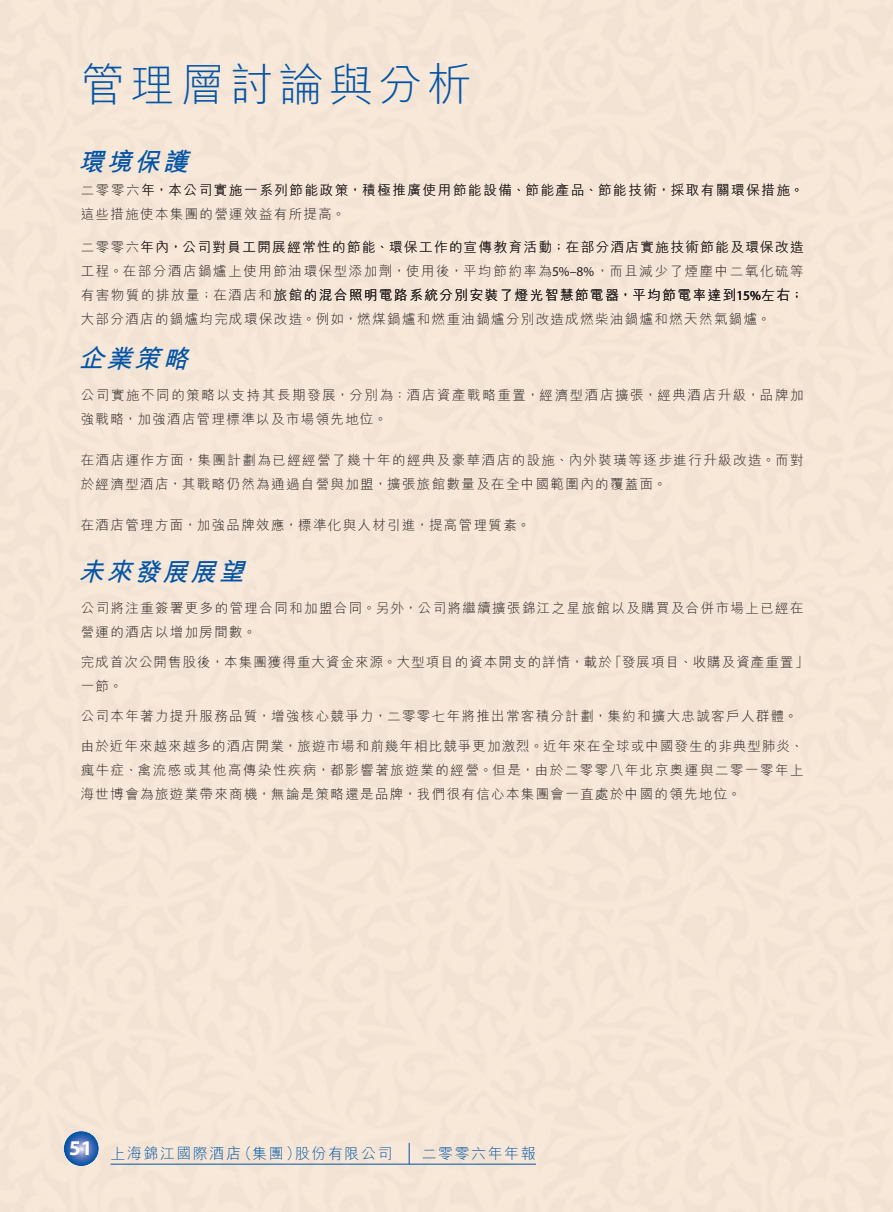
<style>
.page{position:relative;width:893px;height:1212px;background:#fff}
.page>*{position:absolute;margin:0;border:0;box-sizing:border-box;transform-origin:0 0}
.t1{font:45px "M Hei HK Light E Ten B5 H";letter-spacing:.1em;color:#0154a6}
.t2{font:italic 25.5px "M Hei HK Bold E Ten B5 H";color:#0154a6}
.t3{font:15px "M Hei HK Light E Ten B5 H";letter-spacing:.1em;color:#0154a6}
.t4{font:13.5px/24px "M Hei HK Light E Ten B5 H";letter-spacing:.1em;color:#231f20;text-align:justify}
.t5{font:13.5px/24px "M Hei HK Light E Ten B5 H";letter-spacing:.12em;color:#231f20}
.t6{font:13.5px/24px "M Hei HK Light E Ten B5 H";letter-spacing:.08em;color:#231f20}
.s1{font-family:"Myriad Pro"}
</style>
<div class="page">
<svg style="left:409px;top:1143px;width:1px;height:21px"></svg>
<hr style="left:111px;top:1164px;width:425px;height:1px;background:#0154a6">
<svg style="left:64px;top:1131px;width:35px;height:35px"></svg>
<h1 class="t1" style="left:81px;top:67px;width:393px">管理層討論與分析</h1>
<h2 class="t2" style="left:78px;top:152px;width:118px">環境保護</h2>
<p class="t5" style="left:81px;top:180px;width:724px">二零零六年，本公司實施一系列節能政策，積極推廣使用節能設備、節能產品、節能技術，採取有關環保措施。這些措施使本集團的營運效益有所提高。</p>
<p class="t4" style="left:81px;top:237px;width:724px">二零零六年內，公司對員工開展經常性的節能、環保工作的宣傳教育活動；在部分酒店實施技術節能及環保改造工程。在部分酒店鍋爐上使用節油環保型添加劑，使用後，平均節約率為<span class="s1">5%–8%</span>，而且減少了煙塵中二氧化硫等有害物質的排放量；在酒店和旅館的混合照明電路系統分別安裝了燈光智慧節電器，平均節電率達到<span class="s1">15%</span>左右；大部分酒店的鍋爐均完成環保改造。例如，燃煤鍋爐和燃重油鍋爐分別改造成燃柴油鍋爐和燃天然氣鍋爐。</p>
<h2 class="t2" style="left:78px;top:349px;width:118px">企業策略</h2>
<p class="t5" style="left:81px;top:384px;width:724px">公司實施不同的策略以支持其長期發展，分別為：酒店資產戰略重置，經濟型酒店擴張，經典酒店升級，品牌加強戰略，加強酒店管理標準以及市場領先地位。</p>
<p class="t4" style="left:81px;top:450px;width:724px">在酒店運作方面，集團計劃為已經經營了幾十年的經典及豪華酒店的設施、內外裝璜等逐步進行升級改造。而對於經濟型酒店，其戰略仍然為通過自營與加盟，擴張旅館數量及在全中國範圍內的覆蓋面。</p>
<p class="t4" style="left:81px;top:515px;width:451px">在酒店管理方面，加強品牌效應，標準化與人材引進，提高管理質素。</p>
<h2 class="t2" style="left:78px;top:562px;width:174px">未來發展展望</h2>
<p class="t4" style="left:81px;top:598px;width:724px">公司將注重簽署更多的管理合同和加盟合同。另外，公司將繼續擴張錦江之星旅館以及購買及合併市場上已經在營運的酒店以增加房間數。</p>
<p class="t6" style="left:81px;top:652px;width:729px">完成首次公開售股後，本集團獲得重大資金來源。大型項目的資本開支的詳情，載於「發展項目、收購及資產重置」一節。</p>
<p class="t4" style="left:81px;top:706px;width:718px">公司本年著力提升服務品質，增強核心競爭力，二零零七年將推出常客積分計劃，集約和擴大忠誠客戶人群體。</p>
<p class="t4" style="left:81px;top:736px;width:724px">由於近年來越來越多的酒店開業，旅遊市場和前幾年相比競爭更加激烈。近年來在全球或中國發生的非典型肺炎、瘋牛症、禽流感或其他高傳染性疾病，都影響著旅遊業的經營。但是，由於二零零八年北京奧運與二零一零年上海世博會為旅遊業帶來商機，無論是策略還是品牌，我們很有信心本集團會一直處於中國的領先地位。</p>
<p class="t3" style="left:69px;top:1148px;width:325px"><sup>51</sup> 上海錦江國際酒店（集團）股份有限公司</p>
<p class="t3" style="left:422px;top:1148px;width:115px">二零零六年年報</p>
</div>
